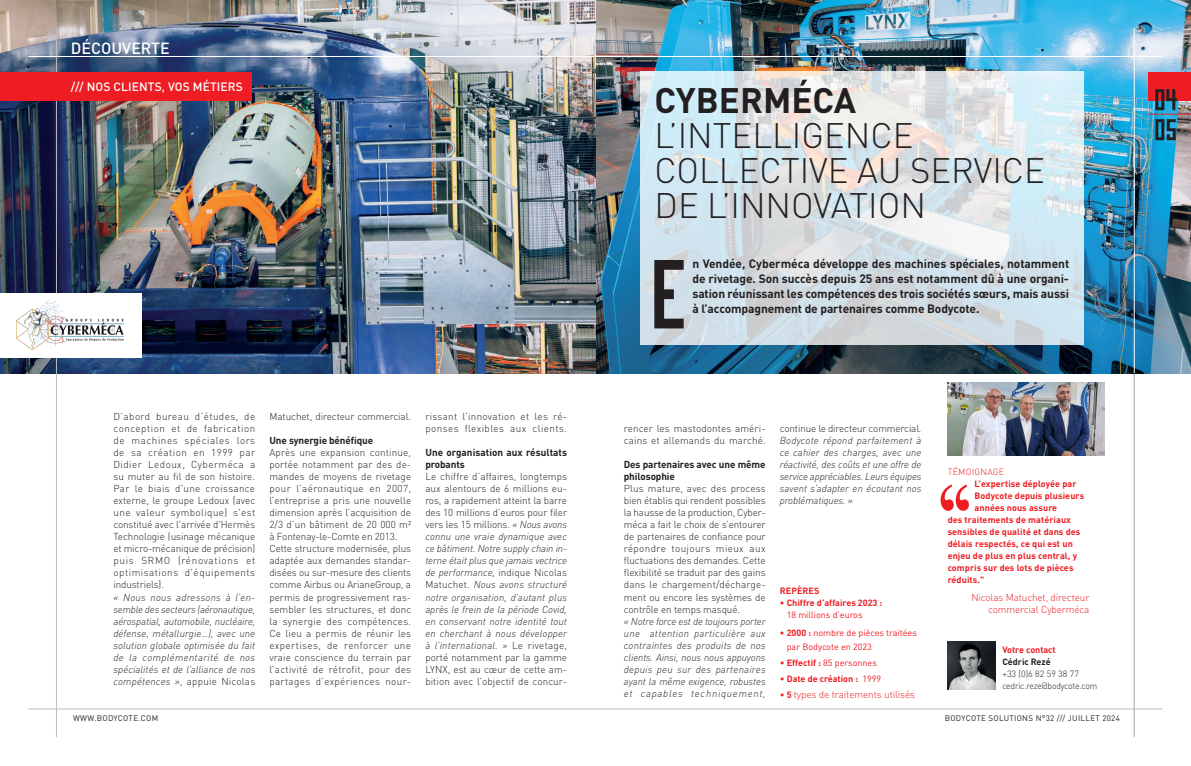
<style>
.page{position:relative;width:1191px;height:766px;background:#fff}
.page>*{position:absolute;margin:0;border:0;box-sizing:border-box;transform-origin:0 0}
.titre_lettrine{font:97.7px "Pop Pop";color:#231f20}
.TITRE{font:300 35px/35px "DINOT";color:#231f20}
.TITRE-2{font:700 35px "DINOT";color:#231f20}
.t1{font:500 16px "DINOT";color:#fff}
.titre_lettrine-2{font:700 12px/15px "DINOT";letter-spacing:-.01em;color:#231f20;text-align:justify}
.t2{font:500 12px "DINOT";letter-spacing:.01em;color:#fff}
.Titre_bold_texte_copie{font:300 10px/12px "DINOT";letter-spacing:.01em;color:#231f20;text-align:justify}
.Titre_bold_texte_copie-2{font:italic 300 10px/12px "DINOT";letter-spacing:.01em;color:#231f20;text-align:justify}
.Titre_bold_texte_copie-3{font:700 10px/12px "DINOT";letter-spacing:-.01em;color:#231f20}
.Titre_bold_texte_copie-4{font:300 10px/12px "DINOT";letter-spacing:-.01em;color:#ee1d23;text-align:right}
.Titre_bold_texte_copie-5{font:300 10px/12px "DINOT";letter-spacing:.035em;color:#231f20}
.t3{font:700 9px/12px "DINOT";letter-spacing:.01em;color:#ee1d23}
.t4{font:9px/14.4px "DINOT";color:#ee1d23}
.t5{font:300 9px "DINOT";letter-spacing:-.02em;color:#231f20;scale:.95 1}
.t6{font:300 9px "DINOT";letter-spacing:-.02em;color:#231f20}
.t7{font:300 9px "DINOT";letter-spacing:.02em;color:#ee1d23}
.t8{font:700 9px "DINOT";color:#231f20}
.t9{font:8px "DINOT";letter-spacing:.04em;color:#231f20}
.s1{font-style:normal}
.s2{font-weight:400}
.s3{font-weight:700}
.s4{font-weight:700;font-size:9px}
</style>
<div class="page">
<hr style="left:595px;top:708px;width:567px;height:1px;background:#bcbdc0">
<hr style="left:28px;top:708px;width:567px;height:1px;background:#bcbdc0">
<hr style="left:1134px;top:373px;width:1px;height:364px;background:#bcbdc0">
<img style="left:0;top:0;width:1191px;height:373px">
<hr style="left:1148px;top:114px;width:43px;height:1px;background:#ee1d23">
<div style="left:1148px;top:72px;width:43px;height:28px;background:#ee1d23"></div>
<svg style="left:1155px;top:119px;width:20px;height:21px"></svg>
<svg style="left:1155px;top:89px;width:21px;height:21px"></svg>
<svg style="left:640px;top:72px;width:443px;height:273px;background:#d8e2e7"></svg>
<hr style="left:1134px;top:28px;width:1px;height:345px;background:#fff">
<hr style="left:56px;top:28px;width:1px;height:709px;background:#bcbdc0">
<div style="left:0;top:293px;width:142px;height:65px;background:#fff"></div>
<img style="left:17px;top:298px;width:107px;height:51px">
<svg style="left:940px;top:484px;width:29px;height:26px"></svg>
<img style="left:947px;top:641px;width:48px;height:48px">
<img style="left:947px;top:382px;width:158px;height:73px">
<hr style="left:28px;top:56px;width:567px;height:1px;background:#fff">
<hr style="left:595px;top:56px;width:567px;height:1px;background:#fff">
<div style="left:0;top:72px;width:251px;height:28px;background:#ee1d23"></div>
<p class="t1" style="left:71px;top:38px;width:100px">DÉCOUVERTE</p>
<p class="t2" style="left:71px;top:79px;width:174px">/// NOS CLIENTS, VOS MÉTIERS</p>
<p class="Titre_bold_texte_copie" style="left:113px;top:410px;width:143px">D’abord bureau d’études, de conception et de fabrication de machines spéciales lors de sa création en 1999 par Didier Ledoux, Cyberméca a su muter au fil de son histoire.<br>Par le biais d'une croissance externe, le groupe Ledoux (avec une valeur symbolique) s'est constitué avec l'arrivée d'Hermès Technologie (usinage mécanique et micro-mécanique de précision) puis SRMO (rénovations et optimisations d'équipements industriels).</p>
<p class="Titre_bold_texte_copie-2" style="left:113px;top:590px;width:143px">« Nous nous adressons à l’en&shy;semble des secteurs (aéronautique, aérospatial, automobile, nucléaire, défense, métallurgie…), avec une solution globale optimisée du fait de la complémentarité de nos spécialités et de l’alliance de nos compétences »<span class="s1">, appuie Nicolas</span></p>
<p class="Titre_bold_texte_copie" style="left:269px;top:410px;width:143px">Matuchet, directeur commercial.</p>
<p class="Titre_bold_texte_copie-3" style="left:269px;top:434px;width:105px">Une synergie bénéfique</p>
<p class="Titre_bold_texte_copie" style="left:269px;top:446px;width:143px">Après une expansion continue, portée notamment par des de&shy;mandes de moyens de rivetage pour l’aéronautique en 2007, l’entreprise a pris une nouvelle dimension après l’acquisition de 2/3 d’un bâtiment de 20 000 m2 à Fontenay-le-Comte en 2013.</p>
<p class="Titre_bold_texte_copie" style="left:269px;top:542px;width:143px">Cette structure modernisée, plus adaptée aux demandes standar&shy;disées ou sur-mesure des clients comme Airbus ou ArianeGroup, a permis de progressivement ras&shy;sembler les structures, et donc la synergie des compétences.<br>Ce lieu a permis de réunir les expertises, de renforcer une vraie conscience du terrain par l’activité de rétrofit, pour des partages d’expériences nour-</p>
<p class="Titre_bold_texte_copie-5" style="left:425px;top:410px;width:143px">rissant l’innovation et les ré&shy;ponses flexibles aux clients.</p>
<p class="Titre_bold_texte_copie-3" style="left:425px;top:446px;width:143px">Une organisation aux résultats probants</p>
<p class="Titre_bold_texte_copie-2" style="left:425px;top:470px;width:143px"><span class="s1">Le chiffre d’affaires, longtemps aux alentours de 6 millions eu&shy;ros, a rapidement atteint la barre des 10 millions d’euros pour filer vers les 15 millions.</span> « Nous avons connu une vraie dynamique avec ce bâtiment. Notre supply chain in&shy;terne était plus que jamais vectrice de performance, <span class="s1">indique Nicolas Matuchet.</span> Nous avons structuré notre organisation, d’autant plus après le frein de la période Covid, en conservant notre identité tout en cherchant à nous développer à l’international. » <span class="s1">Le rivetage, porté notamment par la gamme LYNX, est au cœur de cette am&shy;bition avec l’objectif de concur-</span></p>
<p class="TITRE-2" style="left:654px;top:77px;width:203px">CYBERMÉCA</p>
<p class="TITRE" style="left:654px;top:117px;width:392px">L’INTELLIGENCE<br>COLLECTIVE AU SERVICE<br>DE L’INNOVATION</p>
<p class="titre_lettrine" style="left:654px;top:235px;width:41px">E</p>
<p class="titre_lettrine-2" style="left:692px;top:256px;width:378px">n Vendée, Cyberméca développe des machines spéciales, notamment de rivetage. Son succès depuis 25 ans est notamment dû à une organi&shy;sation réunissant les compétences des trois sociétés sœurs, mais aussi à l’accompagnement de partenaires comme Bodycote.</p>
<p class="Titre_bold_texte_copie" style="left:624px;top:422px;width:143px">rencer les mastodontes améri&shy;cains et allemands du marché.</p>
<p class="Titre_bold_texte_copie-3" style="left:624px;top:458px;width:143px">Des partenaires avec une même philosophie</p>
<p class="Titre_bold_texte_copie" style="left:624px;top:482px;width:143px">Plus mature, avec des process bien établis qui rendent possibles la hausse de la production, Cyber&shy;méca a fait le choix de s’entourer de partenaires de confiance pour répondre toujours mieux aux fluctuations des demandes. Cette flexibilité se traduit par des gains dans le chargement/décharge&shy;ment ou encore les systèmes de contrôle en temps masqué.</p>
<p class="Titre_bold_texte_copie-2" style="left:624px;top:614px;width:143px">« Notre force est de toujours porter une attention particulière aux contraintes des produits de nos clients. Ainsi, nous nous appuyons depuis peu sur des partenaires ayant la même exigence, robustes et capables techniquement,</p>
<p class="Titre_bold_texte_copie-2" style="left:780px;top:422px;width:143px"><span class="s1">continue le directeur commercial</span>.<br>Bodycote répond parfaitement à ce cahier des charges, avec une réactivité, des coûts et une offre de service appréciables. Leurs équipes savent s’adapter en écoutant nos problématiques. »</p>
<p class="t3" style="left:780px;top:584px;width:41px">REPÈRES</p>
<p class="t3" style="left:786px;top:596px;width:97px;text-indent:-7px"><span class="s2">∙</span> Chiffre d’affaires 2023 :<br><span class="s2">18 millions d’euros</span></p>
<p class="t4" style="left:786px;top:625px;width:132px;text-indent:-7px">∙ <span class="s3">2000 :</span> nombre de pièces traitées par Bodycote en 2023</p>
<p class="t4" style="left:780px;top:655px;width:98px"><span class="s3">∙ Effectif :</span> 85 personnes</p>
<p class="t3" style="left:780px;top:672px;width:103px">∙ Date de création : <span class="s2">1999</span></p>
<p class="Titre_bold_texte_copie-4" style="left:780px;top:688px;width:137px"><span class="s4">∙ 5</span> types de traitements utilisés</p>
<p class="t7" style="left:947px;top:466px;width:58px">TÉMOIGNAGE</p>
<p class="t3" style="left:974px;top:477px;width:103px">L’expertise déployée par</p>
<p class="t3" style="left:974px;top:489px;width:111px">Bodycote depuis plusieurs</p>
<p class="t3" style="left:974px;top:501px;width:84px">années nous assure</p>
<p class="t3" style="left:947px;top:513px;width:125px">des traitements de matériaux</p>
<p class="t3" style="left:947px;top:525px;width:134px">sensibles de qualité et dans des</p>
<p class="t3" style="left:947px;top:537px;width:127px">délais respectés, ce qui est un</p>
<p class="t3" style="left:947px;top:549px;width:131px">enjeu de plus en plus central, y</p>
<p class="t3" style="left:947px;top:561px;width:127px">compris sur des lots de pièces</p>
<p class="t3" style="left:947px;top:573px;width:38px">réduits."</p>
<p class="Titre_bold_texte_copie-4" style="left:971px;top:590px;width:119px">Nicolas Matuchet, directeur commercial Cyberméca</p>
<p class="t3" style="left:1002px;top:643px;width:55px">Votre contact</p>
<p class="t8" style="left:1002px;top:656px;width:50px">Cédric Rezé</p>
<p class="t6" style="left:1002px;top:668px;width:78px">+33 (0)6 82 59 38 77</p>
<p class="t5" style="left:1002px;top:680px;width:101px">cedric.reze@bodycote.com</p>
<p class="t9" style="left:73px;top:712px;width:87px">WWW.BODYCOTE.COM</p>
<p class="t9" style="left:944px;top:712px;width:177px">BODYCOTE SOLUTIONS N°32 /// JUILLET 2024</p>
</div>
